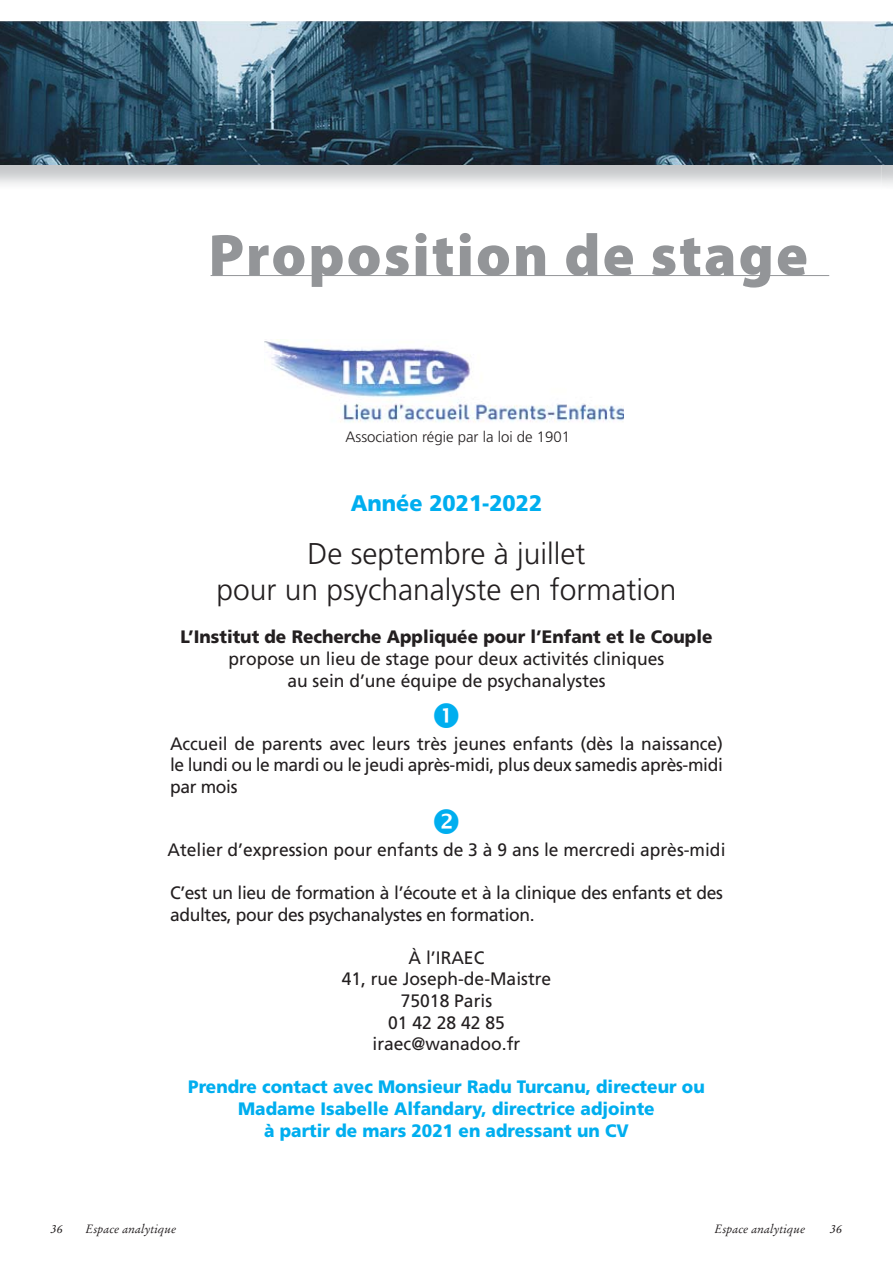
<style>
.page{position:relative;width:893px;height:1263px;background:#fff}
.page>*{position:absolute;margin:0;border:0;box-sizing:border-box;transform-origin:0 0}
.t1{font:900 59.25px "Myriad Pro";letter-spacing:.035em;color:#939598}
.t2{font:300 30px/36px "Frutiger LT Std";color:#231f20;text-align:center}
.t3{font:900 22.5px "Frutiger LT Std";color:#00aeef;scale:.96 1}
.t4{font:18px/21.6px "Frutiger LT Std";color:#231f20;text-align:center}
.t5{font:900 18px/21.6px "Frutiger LT Std";color:#00aeef;text-align:center;scale:.95 1}
.t6{font:18px/21.6px "Frutiger LT Std";letter-spacing:-.02em;color:#231f20}
.t7{font:900 18px "Frutiger LT Std";color:#231f20;scale:.95 1}
.t8{font:300 15px "Frutiger LT Std";color:#231f20}
.t9{font:italic 12px "Stempel Garamond";color:#231f20}
</style>
<div class="page">
<hr style="left:211px;top:275px;width:618px;height:1px;background:#939598">
<img style="left:881px;top:165px;width:12px;height:24px">
<img style="left:0;top:21px;width:893px;height:144px">
<img style="left:265px;top:339px;width:359px;height:83px">
<h1 class="t1" style="left:208px;top:233px;width:601px">Proposition de stage</h1>
<p class="t8" style="left:345px;top:429px;width:226px">Association régie par la loi de 1901</p>
<p class="t3" style="left:351px;top:493px;width:201px">Année 2021-2022</p>
<h2 class="t2" style="left:216px;top:537px;width:462px">De septembre à juillet<br>pour un psychanalyste en formation</h2>
<p class="t7" style="left:180px;top:628px;width:561px">L’Institut de Recherche Appliquée pour l’Enfant et le Couple</p>
<p class="t4" style="left:229px;top:649px;width:437px">propose un lieu de stage pour deux activités cliniques au sein d’une équipe de psychanalystes</p>
<p class="t4" style="left:170px;top:734px;width:554px;text-align:justify">Accueil de parents avec leurs très jeunes enfants (dès la naissance) le lundi ou le mardi ou le jeudi après-midi, plus deux samedis après-midi par mois</p>
<p class="t4" style="left:167px;top:840px;width:559px">Atelier d’expression pour enfants de 3 à 9 ans le mercredi après-midi</p>
<p class="t6" style="left:170px;top:883px;width:554px">C’est un lieu de formation à l’écoute et à la clinique des enfants et des adultes, pour des psychanalystes en formation.</p>
<p class="t4" style="left:342px;top:948px;width:211px">À l’IRAEC<br>41, rue Joseph-de-Maistre<br>75018 Paris<br>01 42 28 42 85 iraec@wanadoo.fr</p>
<p class="t5" style="left:188px;top:1077px;width:545px">Prendre contact avec Monsieur Radu Turcanu, directeur ou<br>Madame Isabelle Alfandary, directrice adjointe<br>à partir de mars 2021 en adressant un CV</p>
<p class="t9" style="left:51px;top:1224px;width:13px">36</p>
<p class="t9" style="left:85px;top:1224px;width:93px">Espace analytique</p>
<p class="t9" style="left:714px;top:1224px;width:93px">Espace analytique</p>
<p class="t9" style="left:830px;top:1224px;width:13px">36</p>
</div>
